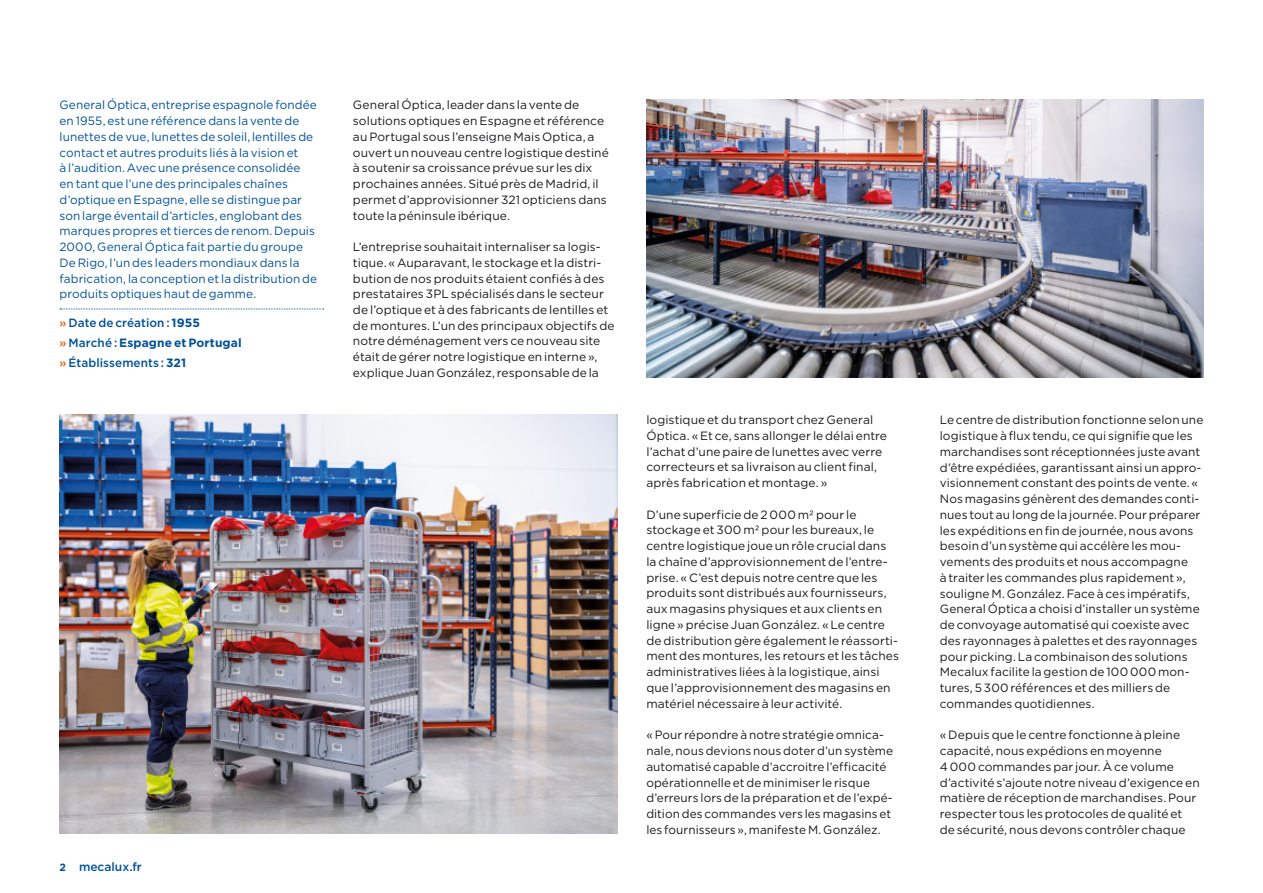
<style>
.page{position:relative;width:1263px;height:893px;background:#fff}
.page>*{position:absolute;margin:0;border:0;box-sizing:border-box;transform-origin:0 0}
.t1{font:12px/15.8px "Gotham";letter-spacing:.005em;color:#1a171c}
.t2{font:12px/15.8px "Gotham";letter-spacing:.005em;color:#005198}
.t3{font:500 12px/20.1px "Gotham";letter-spacing:.005em;color:#005198}
.s1{color:#e95e0f}
.s2{font-weight:700}
.s3{font-weight:700;font-size:10.5px}
</style>
<div class="page">
<svg style="left:60px;top:309px;width:264px;height:1px"></svg>
<img style="left:60px;top:415px;width:557px;height:418px">
<img style="left:646px;top:100px;width:557px;height:277px">
<p class="t2" style="left:60px;top:97px;width:259px">General Óptica, entreprise espagnole fondée en 1955, est une référence dans la vente de lunettes de vue, lunettes de soleil, lentilles de contact et autres produits liés à la vision et<br>à l’audition. Avec une présence consolidée en tant que l’une des principales chaînes d’optique en Espagne, elle se distingue par son large éventail d’articles, englobant des marques propres et tierces de renom. Depuis 2000, General Óptica fait partie du groupe De Rigo, l’un des leaders mondiaux dans la fabrication, la conception et la distribution de produits optiques haut de gamme.</p>
<p class="t3" style="left:60px;top:312px;width:184px"><span class="s1">»</span> Date de création : <span class="s2">1955<br></span><span class="s1">»</span> Marché : <span class="s2">Espagne et Portugal </span><span class="s1">»</span> Établissements : <span class="s2">321</span></p>
<p class="t3" style="left:60px;top:856px;width:84px"><span class="s3">2</span> mecalux.fr</p>
<p class="t1" style="left:353px;top:97px;width:257px">General Óptica, leader dans la vente de solutions optiques en Espagne et référence au Portugal sous l’enseigne Mais Optica, a ouvert un nouveau centre logistique destiné à soutenir sa croissance prévue sur les dix prochaines années. Situé près de Madrid, il permet d’approvisionner 321 opticiens dans toute la péninsule ibérique.</p>
<p class="t1" style="left:353px;top:239px;width:263px">L’entreprise souhaitait internaliser sa logis&shy;tique. « Auparavant, le stockage et la distri&shy;bution de nos produits étaient confiés à des prestataires 3PL spécialisés dans le secteur de l’optique et à des fabricants de lentilles et de montures. L’un des principaux objectifs de notre déménagement vers ce nouveau site était de gérer notre logistique en interne », explique Juan González, responsable de la</p>
<p class="t1" style="left:646px;top:412px;width:242px">logistique et du transport chez General Óptica. « Et ce, sans allonger le délai entre l’achat d’une paire de lunettes avec verre correcteurs et sa livraison au client final, après fabrication et montage. »</p>
<p class="t1" style="left:646px;top:506px;width:254px">D’une superficie de 2 000 m2 pour le stockage et 300 m2 pour les bureaux, le centre logistique joue un rôle crucial dans la chaîne d’approvisionnement de l’entre&shy;prise. « C’est depuis notre centre que les produits sont distribués aux fournisseurs, aux magasins physiques et aux clients en ligne » précise Juan González. « Le centre de distribution gère également le réassorti&shy;ment des montures, les retours et les tâches administratives liées à la logistique, ainsi que l’approvisionnement des magasins en matériel nécessaire à leur activité.</p>
<p class="t1" style="left:646px;top:727px;width:248px">« Pour répondre à notre stratégie omnica&shy;nale, nous devions nous doter d’un système automatisé capable d’accroitre l’efficacité opérationnelle et de minimiser le risque d’erreurs lors de la préparation et de l’expé&shy;dition des commandes vers les magasins et les fournisseurs », manifeste M. González.</p>
<p class="t1" style="left:940px;top:412px;width:265px">Le centre de distribution fonctionne selon une logistique à flux tendu, ce qui signifie que les marchandises sont réceptionnées juste avant d’être expédiées, garantissant ainsi un appro&shy;visionnement constant des points de vente. « Nos magasins génèrent des demandes conti&shy;nues tout au long de la journée. Pour préparer les expéditions en fin de journée, nous avons besoin d’un système qui accélère les mou&shy;vements des produits et nous accompagne<br>à traiter les commandes plus rapidement », souligne M. González. Face à ces impératifs, General Óptica a choisi d’installer un système de convoyage automatisé qui coexiste avec des rayonnages à palettes et des rayonnages pour picking. La combinaison des solutions Mecalux facilite la gestion de 100 000 mon&shy;tures, 5 300 références et des milliers de commandes quotidiennes.</p>
<p class="t1" style="left:940px;top:727px;width:262px">« Depuis que le centre fonctionne à pleine capacité, nous expédions en moyenne<br>4 000 commandes par jour. À ce volume d’activité s’ajoute notre niveau d’exigence en matière de réception de marchandises. Pour respecter tous les protocoles de qualité et de sécurité, nous devons contrôler chaque</p>
</div>
